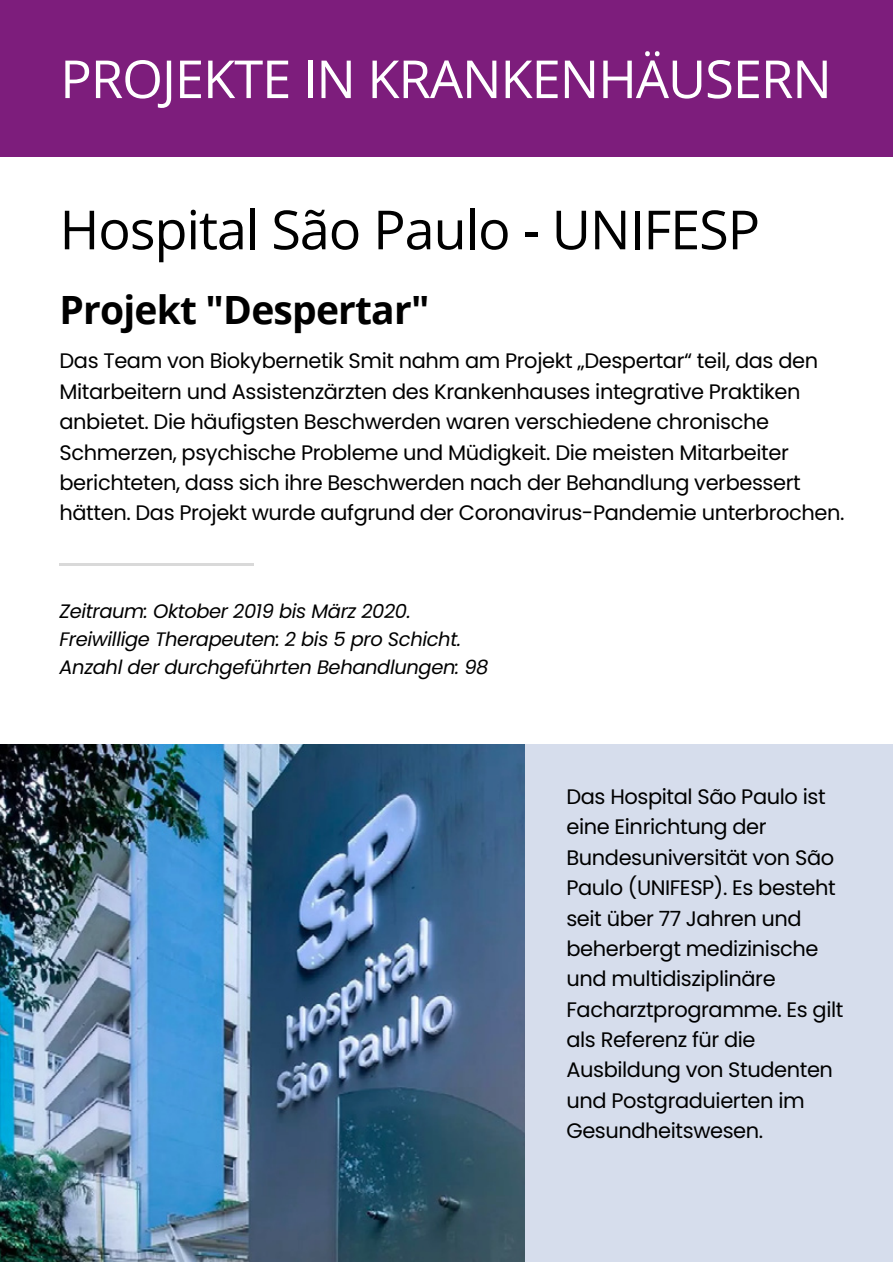
<style>
.page{position:relative;width:893px;height:1264px;background:#fff}
.page>*{position:absolute;margin:0;border:0;box-sizing:border-box;transform-origin:0 0}
.t1{font:54px "Open Sans";letter-spacing:-.02em;color:#000}
.t2{font:52.5px "Open Sans";letter-spacing:-.02em;color:#fff}
.t3{font:700 39px "Open Sans";letter-spacing:-.02em;color:#000}
.t4{font:21px/30.3px "Poppins";letter-spacing:-.02em;color:#000}
.t5{font:italic 19.5px/28px "Poppins";letter-spacing:-.02em;color:#000}
</style>
<div class="page">
<div style="left:524px;top:744px;width:368px;height:517px;background:#d6ddec"></div>
<img style="left:0;top:744px;width:524px;height:517px">
<div style="left:0;top:0;width:892px;height:156px;background:#7d1d7c"></div>
<hr style="left:60px;top:564px;width:194px;height:2px;background:#d9d9d9">
<h2 class="t2" style="left:60px;top:42px;width:773px">PROJEKTE IN KRANKENHÄUSERN</h2>
<h1 class="t1" style="left:60px;top:192px;width:702px">Hospital São Paulo - UNIFESP</h1>
<h3 class="t3" style="left:60px;top:282px;width:371px">Projekt "Despertar"</h3>
<p class="t4" style="left:60px;top:346px;width:786px">Das Team von Biokybernetik Smit nahm am Projekt „Despertar“ teil, das den Mitarbeitern und Assistenzärzten des Krankenhauses integrative Praktiken anbietet. Die häufigsten Beschwerden waren verschiedene chronische Schmerzen, psychische Probleme und Müdigkeit. Die meisten Mitarbeiter berichteten, dass sich ihre Beschwerden nach der Behandlung verbessert hätten. Das Projekt wurde aufgrund der Coronavirus-Pandemie unterbrochen.</p>
<p class="t5" style="left:60px;top:597px;width:430px">Zeitraum: Oktober 2019 bis März 2020.<br>Freiwillige Therapeuten: 2 bis 5 pro Schicht.<br>Anzahl der durchgeführten Behandlungen: 98</p>
<p class="t4" style="left:566px;top:781px;width:278px">Das Hospital São Paulo ist eine Einrichtung der<br>Bundesuniversität von São<br>Paulo (UNIFESP). Es besteht seit über 77 Jahren und beherbergt medizinische und multidisziplinäre<br>Facharztprogramme. Es gilt als Referenz für die<br>Ausbildung von Studenten und Postgraduierten im<br>Gesundheitswesen.</p>
</div>
